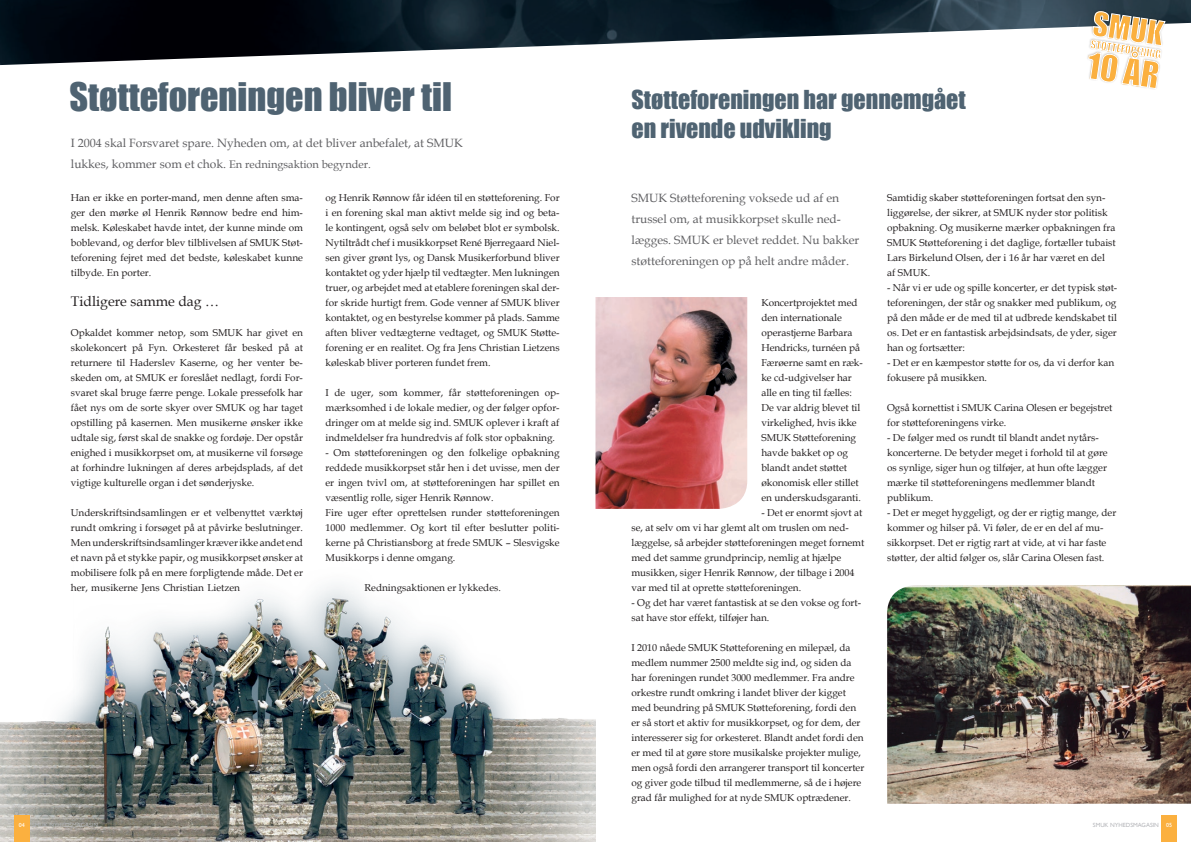
<style>
.page{position:relative;width:1191px;height:842px;background:#fff}
.page>*{position:absolute;margin:0;border:0;box-sizing:border-box;transform-origin:0 0}
.t1{font:36.2px "Impact";color:#4f6372}
.t2{font:33.8px "Impact";color:#fbb03f}
.t3{font:30.7px "Impact";color:#fbb03f}
.t4{font:24px/28.8px "Impact";color:#4f6372}
.t5{font:14px "Book Antiqua";color:#231f20}
.t6{font:12px/21px "Book Antiqua";color:#5f5f62}
.t7{font:11px "Book Antiqua";color:#5f5f62}
.t8{font:10.6px "Impact";color:#fbb03f}
.t9{font:10px/15px "Book Antiqua";letter-spacing:-.005em;color:#231f20}
.t10{font:6px "Gill Sans";color:#b6b7bb}
.s1{font-size:12px}
.s2{color:#fff}
</style>
<div class="page">
<img style="left:676px;top:0;width:515px;height:41px">
<img style="left:0;top:585px;width:595px;height:257px">
<img style="left:887px;top:585px;width:304px;height:219px">
<img style="left:0;top:0;width:676px;height:65px">
<img style="left:595px;top:297px;width:152px;height:212px">
<img style="left:1086px;top:4px;width:83px;height:37px">
<svg style="left:1088px;top:11px;width:77px;height:78px"></svg>
<div style="left:14px;top:815px;width:15px;height:27px;background:#fbb03f"></div>
<div style="left:1161px;top:815px;width:15px;height:27px;background:#fbb03f"></div>
<h1 class="t1" style="left:69px;top:69px;width:384px">Støtteforeningen bliver til</h1>
<p class="t6" style="left:71px;top:132px;width:393px">I 2004 skal Forsvaret spare. Nyheden om, at det bliver anbefalet, at SMUK</p>
<p class="t7" style="left:71px;top:157px;width:301px"><span class="s1">lukkes, kommer som et chok.</span> En redningsaktion begynder.</p>
<p class="t9" style="left:325px;top:190px;width:236px;text-align:justify">og Henrik Rønnow får idéen til en støtteforening. For i en forening skal man aktivt melde sig ind og beta&shy;le kontingent, også selv om beløbet blot er symbolsk.<br>Nytiltrådt chef i musikkorpset René Bjerregaard Niel&shy;sen giver grønt lys, og Dansk Musikerforbund bliver kontaktet og yder hjælp til vedtægter. Men lukningen truer, og arbejdet med at etablere foreningen skal der&shy;for skride hurtigt frem. Gode venner af SMUK bliver kontaktet, og en bestyrelse kommer på plads. Samme aften bliver vedtægterne vedtaget, og SMUK Støtte&shy;forening er en realitet. Og fra Jens Christian Lietzens køleskab bliver porteren fundet frem.</p>
<p class="t9" style="left:325px;top:385px;width:236px;text-align:justify">I de uger, som kommer, får støtteforeningen op&shy;mærksomhed i de lokale medier, og der følger opfor&shy;dringer om at melde sig ind. SMUK oplever i kraft af indmeldelser fra hundredvis af folk stor opbakning.</p>
<p class="t9" style="left:325px;top:445px;width:236px">- Om støtteforeningen og den folkelige opbakning reddede musikkorpset står hen i det uvisse, men der er ingen tvivl om, at støtteforeningen har spillet en væsentlig rolle, siger Henrik Rønnow.<br>Fire uger efter oprettelsen runder støtteforeningen 1000 medlemmer. Og kort til efter beslutter politi&shy;kerne på Christiansborg at frede SMUK – Slesvigske Musikkorps i denne omgang.</p>
<p class="t9" style="left:364px;top:580px;width:138px">Redningsaktionen er lykkedes.</p>
<p class="t9" style="left:71px;top:190px;width:234px;text-align:justify">Han er ikke en porter-mand, men denne aften sma&shy;ger den mørke øl Henrik Rønnow bedre end him&shy;melsk. Køleskabet havde intet, der kunne minde om boblevand, og derfor blev tilblivelsen af SMUK Støt&shy;teforening fejret med det bedste, køleskabet kunne tilbyde. En porter.</p>
<h3 class="t5" style="left:71px;top:291px;width:150px">Tidligere samme dag …</h3>
<p class="t9" style="left:71px;top:325px;width:234px;text-align:justify">Opkaldet kommer netop, som SMUK har givet en skolekoncert på Fyn. Orkesteret får besked på at returnere til Haderslev Kaserne, og her venter be&shy;skeden om, at SMUK er foreslået nedlagt, fordi For&shy;svaret skal bruge færre penge. Lokale pressefolk har fået nys om de sorte skyer over SMUK og har taget opstilling på kasernen. Men musikerne ønsker ikke udtale sig, først skal de snakke og fordøje. Der opstår enighed i musikkorpset om, at musikerne vil forsøge at forhindre lukningen af deres arbejdsplads, af det vigtige kulturelle organ i det sønderjyske.</p>
<p class="t9" style="left:71px;top:505px;width:234px;text-align:justify">Underskriftsindsamlingen er et velbenyttet værktøj rundt omkring i forsøget på at påvirke beslutninger.<br>Men underskriftsindsamlinger kræver ikke andet end et navn på et stykke papir, og musikkorpset ønsker at mobilisere folk på en mere forpligtende måde. Det er her, musikerne Jens Christian Lietzen</p>
<h3 class="t4" style="left:631px;top:85px;width:336px">Støtteforeningen har gennemgået en rivende udvikling</h3>
<h3 class="t3" style="left:1097px;top:0;width:73px;rotate:9deg">SMUK</h3>
<p class="t8" style="left:1091px;top:36px;width:72px;rotate:8deg">STØTTEFORENING</p>
<h2 class="t2" style="left:1091px;top:39px;width:74px;rotate:9deg">10 ÅR</h2>
<p class="t6" style="left:631px;top:187px;width:229px">SMUK Støtteforening voksede ud af en trussel om, at musikkorpset skulle ned&shy;lægges. SMUK er blevet reddet. Nu bakker støtteforeningen op på helt andre måder.</p>
<p class="t9" style="left:761px;top:295px;width:103px">Koncertprojektet med den internationale operastjerne Barbara<br>Hendricks, turnéen på<br>Færøerne samt en ræk&shy;ke cd-udgivelser har alle en ting til fælles:<br>De var aldrig blevet til virkelighed, hvis ikke<br>SMUK Støtteforening havde bakket op og blandt andet støttet økonomisk eller stillet en underskudsgaranti.</p>
<p class="t9" style="left:631px;top:505px;width:234px;text-indent:130px">- Det er enormt sjovt at se, at selv om vi har glemt alt om truslen om ned&shy;læggelse, så arbejder støtteforeningen meget fornemt med det samme grundprincip, nemlig at hjælpe musikken, siger Henrik Rønnow, der tilbage i 2004 var med til at oprette støtteforeningen.</p>
<p class="t9" style="left:631px;top:595px;width:231px">- Og det har været fantastisk at se den vokse og fort&shy;sat have stor effekt, tilføjer han.</p>
<p class="t9" style="left:631px;top:640px;width:234px">I 2010 nåede SMUK Støtteforening en milepæl, da medlem nummer 2500 meldte sig ind, og siden da har foreningen rundet 3000 medlemmer. Fra andre orkestre rundt omkring i landet bliver der kigget med beundring på SMUK Støtteforening, fordi den er så stort et aktiv for musikkorpset, og for dem, der interesserer sig for orkesteret. Blandt andet fordi den er med til at gøre store musikalske projekter mulige, men også fordi den arrangerer transport til koncerter og giver gode tilbud til medlemmerne, så de i højere grad får mulighed for at nyde SMUK optrædener.</p>
<p class="t9" style="left:887px;top:190px;width:230px">Samtidig skaber støtteforeningen fortsat den syn&shy;liggørelse, der sikrer, at SMUK nyder stor politisk opbakning. Og musikerne mærker opbakningen fra SMUK Støtteforening i det daglige, fortæller tubaist Lars Birkelund Olsen, der i 16 år har været en del af SMUK.</p>
<p class="t9" style="left:887px;top:280px;width:232px;text-align:justify">- Når vi er ude og spille koncerter, er det typisk støt&shy;teforeningen, der står og snakker med publikum, og på den måde er de med til at udbrede kendskabet til os. Det er en fantastisk arbejdsindsats, de yder, siger han og fortsætter:</p>
<p class="t9" style="left:887px;top:355px;width:229px">- Det er en kæmpestor støtte for os, da vi derfor kan fokusere på musikken.</p>
<p class="t9" style="left:887px;top:400px;width:227px">Også kornettist i SMUK Carina Olesen er begejstret for støtteforeningens virke.</p>
<p class="t9" style="left:887px;top:430px;width:222px">- De følger med os rundt til blandt andet nytårs&shy;koncerterne. De betyder meget i forhold til at gøre os synlige, siger hun og tilføjer, at hun ofte lægger mærke til støtteforeningens medlemmer blandt publikum.</p>
<p class="t9" style="left:887px;top:505px;width:231px">- Det er meget hyggeligt, og der er rigtig mange, der kommer og hilser på. Vi føler, de er en del af mu&shy;sikkorpset. Det er rigtig rart at vide, at vi har faste støtter, der altid følger os, slår Carina Olesen fast.</p>
<p class="t10" style="left:19px;top:822px;width:81px"><span class="s2">04</span> SMUK NYHEDSMAGASIN</p>
<p class="t10" style="left:1093px;top:822px;width:81px">SMUK NYHEDSMAGASIN <span class="s2">05</span></p>
</div>
